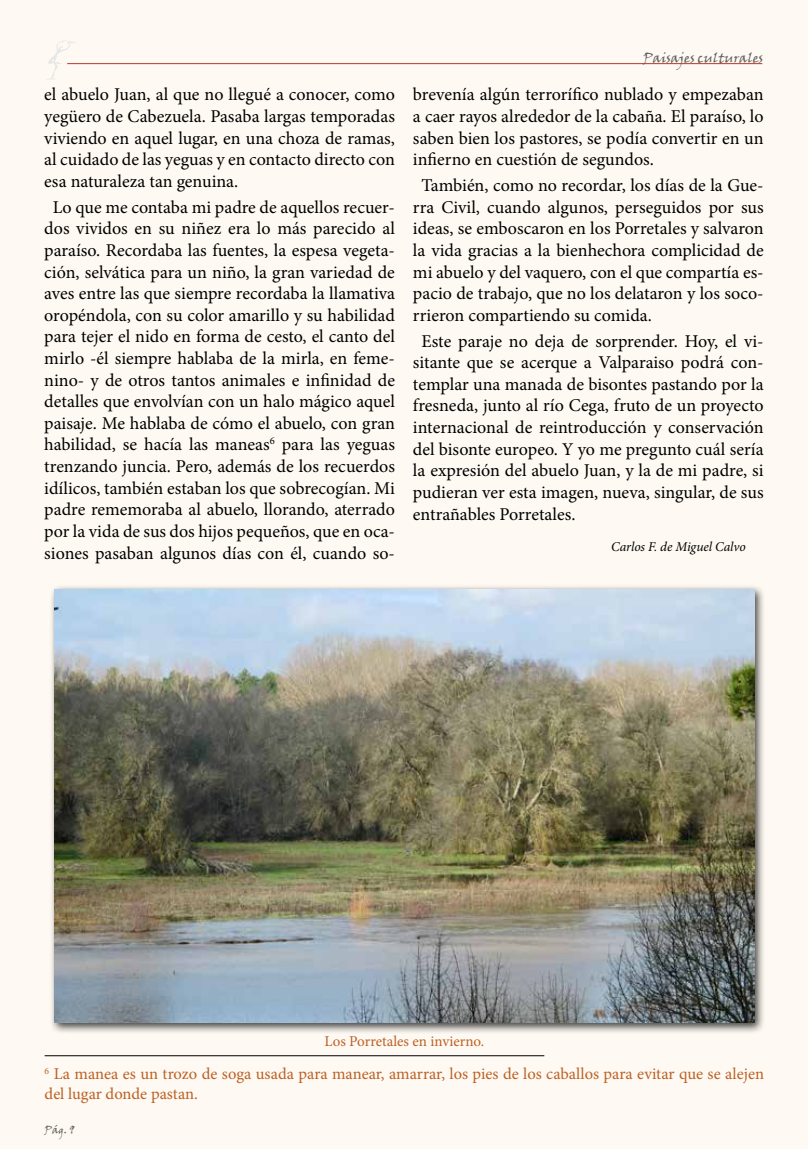
<style>
.page{position:relative;width:808px;height:1149px;background:#fff}
.page>*{position:absolute;margin:0;border:0;box-sizing:border-box;transform-origin:0 0}
.t1{font:18px/21.6px "Minion Pro";letter-spacing:-.005em;color:#000;text-align:justify}
.t2{font:16.5px/19.8px "Minion Pro";color:#bb6125}
.t3{font:15px "Minion Pro";color:#bb6125}
.t4{font:italic 13.5px "Minion Pro";letter-spacing:-.005em;color:#000}
.t5{font:13.5px "Viner Hand ITC";color:#616264}
.t6{font:10.5px "Viner Hand ITC";color:#616264}
</style>
<div class="page">
<div style="left:0;top:0;width:808px;height:1148px;background:#fef9f2"></div>
<hr style="left:67px;top:63px;width:695px;height:1px;background:#b93926">
<svg style="left:46px;top:40px;width:31px;height:40px"></svg>
<hr style="left:45px;top:1054px;width:499px;height:1px;background:#000">
<div style="left:49px;top:584px;width:716px;height:449px;background:#000;opacity:.75"></div>
<img style="left:54px;top:589px;width:701px;height:433px">
<p class="t1" style="left:44px;top:84px;width:352px">el abuelo Juan, al que no llegué a conocer, como yegüero de Cabezuela. Pasaba largas temporadas viviendo en aquel lugar, en una choza de ramas, al cuidado de las yeguas y en contacto directo con esa naturaleza tan genuina.</p>
<p class="t1" style="left:44px;top:196px;width:352px;text-align:center">Lo que me contaba mi padre de aquellos recuer&shy;dos vividos en su niñez era lo más parecido al paraíso. Recordaba las fuentes, la espesa vegeta&shy;ción, selvática para un niño, la gran variedad de aves entre las que siempre recordaba la llamativa oropéndola, con su color amarillo y su habilidad para tejer el nido en forma de cesto, el canto del mirlo -él siempre hablaba de la mirla, en feme&shy;nino- y de otros tantos animales e infinidad de detalles que envolvían con un halo mágico aquel paisaje. Me hablaba de cómo el abuelo, con gran habilidad, se hacía las maneas<sup>6</sup> para las yeguas trenzando juncia. Pero, además de los recuerdos idílicos, también estaban los que sobrecogían. Mi padre rememoraba al abuelo, llorando, aterrado por la vida de sus dos hijos pequeños, que en oca&shy;siones pasaban algunos días con él, cuando so-</p>
<p class="t5" style="left:643px;top:49px;width:122px">Paisajes culturales</p>
<p class="t1" style="left:413px;top:84px;width:352px">brevenía algún terrorífico nublado y empezaban a caer rayos alrededor de la cabaña. El paraíso, lo saben bien los pastores, se podía convertir en un infierno en cuestión de segundos.</p>
<p class="t1" style="left:413px;top:174px;width:352px;text-indent:8px">También, como no recordar, los días de la Gue&shy;rra Civil, cuando algunos, perseguidos por sus ideas, se emboscaron en los Porretales y salvaron la vida gracias a la bienhechora complicidad de mi abuelo y del vaquero, con el que compartía es&shy;pacio de trabajo, que no los delataron y los soco&shy;rrieron compartiendo su comida.</p>
<p class="t1" style="left:413px;top:330px;width:352px;text-indent:8px">Este paraje no deja de sorprender. Hoy, el vi&shy;sitante que se acerque a Valparaiso podrá con&shy;templar una manada de bisontes pastando por la fresneda, junto al río Cega, fruto de un proyecto internacional de reintroducción y conservación del bisonte europeo. Y yo me pregunto cuál sería la expresión del abuelo Juan, y la de mi padre, si pudieran ver esta imagen, nueva, singular, de sus entrañables Porretales.</p>
<p class="t4" style="left:611px;top:537px;width:136px">Carlos F. de Miguel Calvo</p>
<p class="t3" style="left:324px;top:1030px;width:161px">Los Porretales en invierno.</p>
<p class="t2" style="left:45px;top:1063px;width:721px"><sup>6</sup> La manea es un trozo de soga usada para manear, amarrar, los pies de los caballos para evitar que se alejen del lugar donde pastan.</p>
<p class="t6" style="left:45px;top:1122px;width:31px">Pág. 9</p>
</div>
